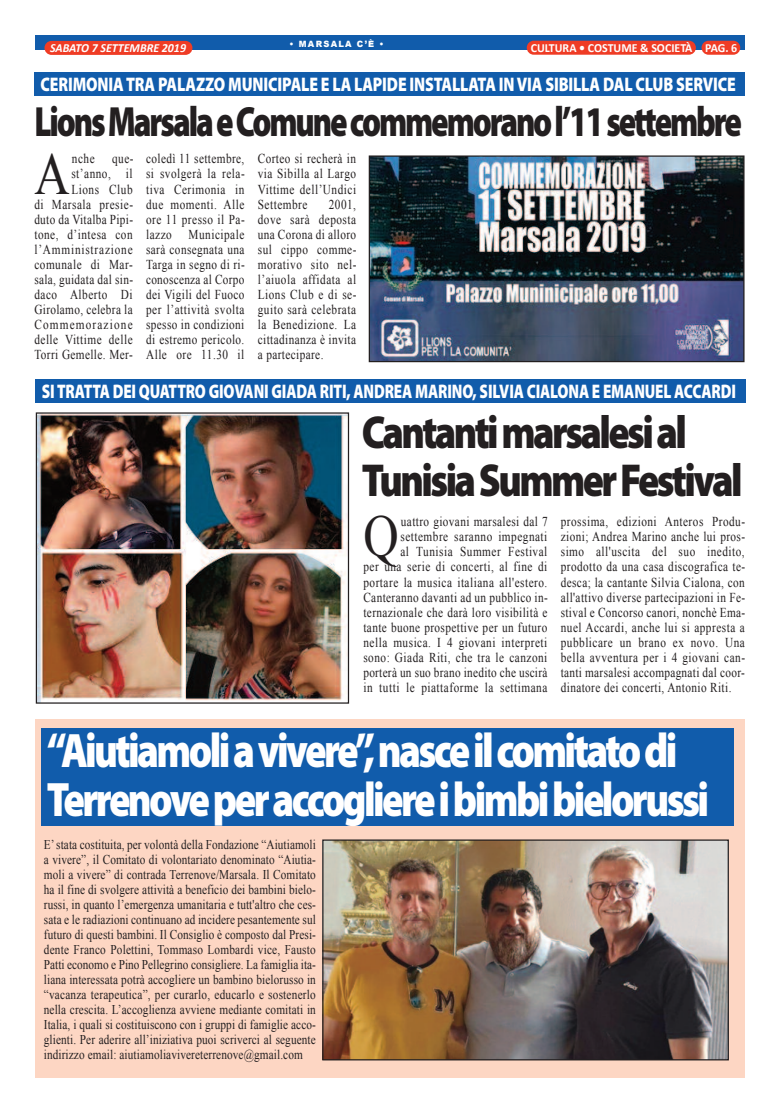
<style>
.page{position:relative;width:780px;height:1113px;background:#fff}
.page>*{position:absolute;margin:0;border:0;box-sizing:border-box;transform-origin:0 0}
.t1{font:59px "Times New Roman";color:#231f20;scale:.83 1}
.t2{font:900 48.62px/48.1px "Myriad Pro";letter-spacing:-.065em;color:#fff;scale:.82 1}
.t3{font:900 46.38px/48.4px "Myriad Pro";letter-spacing:-.065em;color:#231f20;scale:.85 1}
.t4{font:900 42.38px "Myriad Pro";letter-spacing:-.065em;color:#231f20;scale:.76 1}
.t5{font:900 19.75px "Myriad Pro";letter-spacing:-.01em;color:#fff;scale:.77 1}
.t6{font:900 19.75px "Myriad Pro";letter-spacing:-.01em;color:#fff;scale:.8 1}
.t7{font:13.62px/15px "Times New Roman";letter-spacing:.045em;color:#231f20;text-align:justify;scale:.83 1}
.t8{font:13.38px/15px "Times New Roman";letter-spacing:.01em;color:#231f20;text-align:justify;scale:.84 1}
.t9{font:700 12.38px "Calibri";color:#fff;scale:.96 1}
.t10{font:italic 700 12.38px "Calibri";color:#fff;scale:.96 1}
.t11{font:900 8.62px "Arial";letter-spacing:.15em;color:#fff;scale:.96 1}
</style>
<div class="page">
<div style="left:35px;top:35px;width:709px;height:14px;background:#115cab"></div>
<div style="left:701px;top:41px;width:39px;height:14px;background:#ef3c25;border-radius:7px"></div>
<div style="left:44px;top:41px;width:148px;height:14px;background:#ef3c25;border-radius:7px"></div>
<div style="left:526px;top:41px;width:169px;height:14px;background:#ef3c25;border-radius:7px"></div>
<div style="left:35px;top:719px;width:709px;height:358px;background:#fdd6c3"></div>
<div style="left:42px;top:729px;width:691px;height:97px;background:#115cab"></div>
<div style="left:34px;top:72px;width:710px;height:24px;background:#115cab"></div>
<div style="left:36px;top:379px;width:709px;height:24px;background:#115cab"></div>
<img style="left:371px;top:157px;width:371px;height:203px">
<div style="left:369px;top:155px;width:375px;height:207px;border:1px solid #231f20"></div>
<img style="left:38px;top:414px;width:309px;height:287px">
<div style="left:36px;top:412px;width:313px;height:291px;border:1px solid #231f20"></div>
<img style="left:324px;top:841px;width:402px;height:217px">
<div style="left:322px;top:839px;width:406px;height:221px;border:1px solid #231f20"></div>
<p class="t11" style="left:289px;top:37px;width:100px">• MARSALA C’È •</p>
<p class="t10" style="left:50px;top:42px;width:143px">SABATO 7 SETTEMBRE 2019</p>
<p class="t9" style="left:530px;top:43px;width:217px">CULTURA • COSTUME &amp; SOCIETÀ PAG. 6</p>
<h3 class="t6" style="left:41px;top:77px;width:870px">CERIMONIATRA PALAZZO MUNICIPALE E LA LAPIDE INSTALLATA INVIA SIBILLA DAL CLUB SERVICE</h3>
<h3 class="t4" style="left:34px;top:106px;width:932px">LionsMarsalaeComunecommemoranol’11settembre</h3>
<h1 class="t1" style="left:34px;top:141px;width:44px">A</h1>
<p class="t7" style="left:72px;top:151px;width:29px">nche</p>
<p class="t7" style="left:34px;top:151px;width:121px;text-align:right">que-<br>st’anno, il<br>Lions Club<br>di Marsala presie&shy;duto da Vitalba Pipi&shy;tone, d’intesa con l’Amministrazione comunale di Mar&shy;sala, guidata dal sin&shy;daco Alberto Di<br>Girolamo, celebra la<br>Commemorazione delle Vittime delle<br>Torri Gemelle. Mer-</p>
<p class="t7" style="left:146px;top:151px;width:120px">coledì 11 settembre, si svolgerà la rela&shy;tiva Cerimonia in due momenti. Alle ore 11 presso il Pa&shy;lazzo Municipale sarà consegnata una Targa in segno di ri&shy;conoscenza al Corpo dei Vigili del Fuoco per l’attività svolta spesso in condizioni di estremo pericolo.<br>Alle ore 11.30 il</p>
<p class="t7" style="left:258px;top:151px;width:120px">Corteo si recherà in via Sibilla al Largo Vittime dell’Undici Settembre</p>
<p class="t7" style="left:258px;top:196px;width:120px;text-indent:71px">2001, dove sarà deposta una Corona di alloro sul cippo comme&shy;morativo sito nel&shy;l’aiuola affidata al Lions Club e di se&shy;guito sarà celebrata la Benedizione. La cittadinanza è invita a partecipare.</p>
<h3 class="t5" style="left:42px;top:383px;width:902px">SITRATTA DEI QUATTRO GIOVANI GIADA RITI, ANDREA MARINO, SILVIA CIALONA E EMANUEL ACCARDI</h3>
<h3 class="t3" style="left:362px;top:411px;width:449px">Cantantimarsalesial<br>TunisiaSummerFestival</h3>
<h1 class="t1" style="left:363px;top:504px;width:44px">Q</h1>
<p class="t7" style="left:363px;top:514px;width:224px;text-align:right">uattro giovani marsalesi dal 7 settembre saranno impegnati<br>al Tunisia Summer Festival<br>per una serie di concerti, al fine di portare la musica italiana all'estero.<br>Canteranno davanti ad un pubblico in&shy;ternazionale che darà loro visibilità e tante buone prospettive per un futuro nella musica. I 4 giovani interpreti sono: Giada Riti, che tra le canzoni porterà un suo brano inedito che uscirà in tutti le piattaforme la settimana</p>
<p class="t7" style="left:560px;top:514px;width:224px">prossima, edizioni Anteros Produ&shy;zioni; Andrea Marino anche lui pros&shy;simo all'uscita del suo inedito, prodotto da una casa discografica te&shy;desca; la cantante Silvia Cialona, con all'attivo diverse partecipazioni in Fe&shy;stival e Concorso canori, nonchè Ema&shy;nuel Accardi, anche lui si appresta a pubblicare un brano ex novo. Una bella avventura per i 4 giovani can&shy;tanti marsalesi accompagnati dal coor&shy;dinatore dei concerti, Antonio Riti.</p>
<h2 class="t2" style="left:47px;top:731px;width:809px">“Aiutiamoliavivere”,nasceilcomitatodi<br>Terrenoveperaccogliereibimbibielorussi</h2>
<p class="t8" style="left:44px;top:837px;width:325px">E’stata costituita, per volontà della Fondazione “Aiutiamoli a vivere”, il Comitato di volontariato denominato “Aiutia&shy;moli a vivere” di contrada Terrenove/Marsala. Il Comitato ha il fine di svolgere attività a beneficio dei bambini bielo&shy;russi, in quanto l’emergenza umanitaria e tutt'altro che ces&shy;sata e le radiazioni continuano ad incidere pesantemente sul futuro di questi bambini. Il Consiglio è composto dal Presi&shy;dente Franco Polettini, Tommaso Lombardi vice, Fausto Patti economo e Pino Pellegrino consigliere. La famiglia ita&shy;liana interessata potrà accogliere un bambino bielorusso in “vacanza terapeutica”, per curarlo, educarlo e sostenerlo nella crescita. L’accoglienza avviene mediante comitati in Italia, i quali si costituiscono con i gruppi di famiglie acco&shy;glienti. Per aderire all’iniziativa puoi scriverci al seguente indirizzo email: aiutiamoliavivereterrenove@gmail.com</p>
</div>
